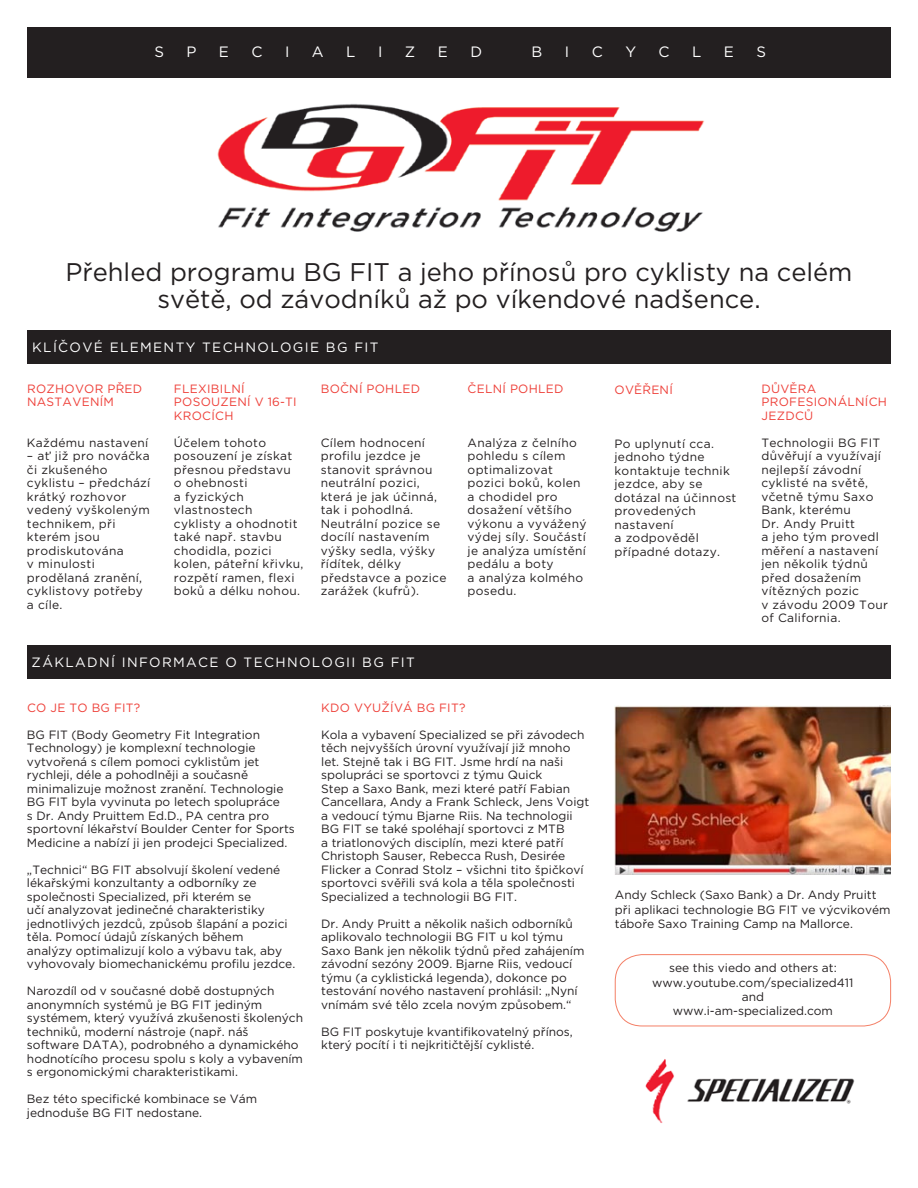
<style>
.page{position:relative;width:918px;height:1188px;background:#fff}
.page>*{position:absolute;margin:0;border:0;box-sizing:border-box;transform-origin:0 0}
.t1{font:25.5px/27px "Gotham CE";color:#231f20;text-align:center}
.t2{font:15px "Gotham CE";color:#fff}
.t3{font:13.5px "Gotham CE";letter-spacing:.1em;color:#fff}
.t4{font:12px/13.5px "Gotham CE";color:#231f20}
.t5{font:12px/13.5px "Gotham CE";letter-spacing:.025em;color:#231f20}
.t6{font:12px/13.5px "Gotham CE";letter-spacing:.025em;color:#ee3f38}
</style>
<div class="page">
<div style="left:27px;top:646px;width:864px;height:33px;background:#231f20"></div>
<div style="left:27px;top:27px;width:864px;height:50px;background:#231f20"></div>
<div style="left:27px;top:330px;width:864px;height:34px;background:#231f20"></div>
<img style="left:217px;top:104px;width:488px;height:128px">
<img style="left:615px;top:706px;width:276px;height:168px">
<div style="left:615px;top:954px;width:276px;height:72px;border:1px solid #f47f66;border-radius:27px"></div>
<img style="left:645px;top:1059px;width:210px;height:64px">
<p class="t2" style="left:154px;top:43px;width:11px">S</p>
<p class="t2" style="left:186px;top:43px;width:12px">P</p>
<p class="t2" style="left:219px;top:43px;width:12px">E</p>
<p class="t2" style="left:252px;top:43px;width:13px">C</p>
<p class="t2" style="left:285px;top:43px;width:6px">I</p>
<p class="t2" style="left:312px;top:43px;width:13px">A</p>
<p class="t2" style="left:346px;top:43px;width:11px">L</p>
<p class="t2" style="left:378px;top:43px;width:6px">I</p>
<p class="t2" style="left:405px;top:43px;width:12px">Z</p>
<p class="t2" style="left:438px;top:43px;width:12px">E</p>
<p class="t2" style="left:470px;top:43px;width:13px">D</p>
<p class="t2" style="left:532px;top:43px;width:12px">B</p>
<p class="t2" style="left:565px;top:43px;width:6px">I</p>
<p class="t2" style="left:592px;top:43px;width:13px">C</p>
<p class="t2" style="left:625px;top:43px;width:12px">Y</p>
<p class="t2" style="left:659px;top:43px;width:13px">C</p>
<p class="t2" style="left:692px;top:43px;width:11px">L</p>
<p class="t2" style="left:724px;top:43px;width:12px">E</p>
<p class="t2" style="left:757px;top:43px;width:11px">S</p>
<h1 class="t1" style="left:65px;top:258px;width:789px">Přehled programu BG FIT a jeho přínosů pro cyklisty na celém světě, od závodníků až po víkendové nadšence.</h1>
<p class="t3" style="left:32px;top:339px;width:348px">KLÍČOVÉ ELEMENTY TECHNOLOGIE BG FIT</p>
<p class="t6" style="left:27px;top:381px;width:117px">ROZHOVOR PŘED<br>NASTAVENÍM</p>
<p class="t5" style="left:27px;top:435px;width:123px">Každému nastavení</p>
<p class="t5" style="left:27px;top:449px;width:125px">– ať již pro nováčka či zkušeného cyklistu – předchází krátký rozhovor vedený vyškoleným technikem, při kterém jsou prodiskutována<br>v minulosti prodělaná zranění, cyklistovy potřeby a cíle.</p>
<p class="t6" style="left:174px;top:381px;width:124px">FLEXIBILNÍ<br>POSOUZENÍ V 16-TI<br>KROCÍCH</p>
<p class="t5" style="left:174px;top:435px;width:131px">Účelem tohoto posouzení je získat přesnou představu<br>o ohebnosti<br>a fyzických vlastnostech<br>cyklisty a ohodnotit také např. stavbu chodidla, pozici kolen, páteřní křivku, rozpětí ramen, flexi boků a délku nohou.</p>
<p class="t6" style="left:321px;top:381px;width:101px">BOČNÍ POHLED</p>
<p class="t5" style="left:321px;top:435px;width:127px">Cílem hodnocení profilu jezdce je stanovit správnou neutrální pozici, která je jak účinná, tak i pohodlná.<br>Neutrální pozice se docílí nastavením výšky sedla, výšky řídítek, délky představce a pozice zarážek (kufrů).</p>
<p class="t3" style="left:32px;top:655px;width:385px">ZÁKLADNÍ INFORMACE O TECHNOLOGII BG FIT</p>
<p class="t6" style="left:468px;top:381px;width:97px">ČELNÍ POHLED</p>
<p class="t5" style="left:468px;top:435px;width:120px">Analýza z čelního pohledu s cílem optimalizovat pozici boků, kolen a chodidel pro dosažení většího výkonu a vyvážený výdej síly. Součástí je analýza umístění pedálu a boty<br>a analýza kolmého posedu.</p>
<p class="t6" style="left:27px;top:700px;width:115px">CO JE TO BG FIT?</p>
<p class="t4" style="left:27px;top:727px;width:269px">BG FIT (Body Geometry Fit Integration Technology) je komplexní technologie vytvořená s cílem pomoci cyklistům jet rychleji, déle a pohodlněji a současně minimalizuje možnost zranění. Technologie BG FIT byla vyvinuta po letech spolupráce<br>s Dr. Andy Pruittem Ed.D., PA centra pro sportovní lékařství Boulder Center for Sports Medicine a nabízí ji jen prodejci Specialized.</p>
<p class="t4" style="left:27px;top:862px;width:270px">„Technici“ BG FIT absolvují školení vedené lékařskými konzultanty a odborníky ze společnosti Specialized, při kterém se<br>učí analyzovat jedinečné charakteristiky jednotlivých jezdců, způsob šlapání a pozici těla. Pomocí údajů získaných během<br>analýzy optimalizují kolo a výbavu tak, aby vyhovovaly biomechanickému profilu jezdce.</p>
<p class="t4" style="left:27px;top:984px;width:278px">Narozdíl od v současné době dostupných anonymních systémů je BG FIT jediným systémem, který využívá zkušenosti školených techniků, moderní nástroje (např. náš software DATA), podrobného a dynamického hodnotícího procesu spolu s koly a vybavením s ergonomickými charakteristikami.</p>
<p class="t4" style="left:27px;top:1092px;width:232px">Bez této specifické kombinace se Vám jednoduše BG FIT nedostane.</p>
<p class="t6" style="left:321px;top:700px;width:146px">KDO VYUŽÍVÁ BG FIT?</p>
<p class="t4" style="left:321px;top:727px;width:270px">Kola a vybavení Specialized se při závodech těch nejvyšších úrovní využívají již mnoho let. Stejně tak i BG FIT. Jsme hrdí na naši spolupráci se sportovci z týmu Quick<br>Step a Saxo Bank, mezi které patří Fabian Cancellara, Andy a Frank Schleck, Jens Voigt a vedoucí týmu Bjarne Riis. Na technologii BG FIT se také spoléhají sportovci z MTB<br>a triatlonových disciplín, mezi které patří Christoph Sauser, Rebecca Rush, Desirée Flicker a Conrad Stolz – všichni tito špičkoví sportovci svěřili svá kola a těla společnosti Specialized a technologii BG FIT.</p>
<p class="t4" style="left:321px;top:916px;width:265px">Dr. Andy Pruitt a několik našich odborníků aplikovalo technologii BG FIT u kol týmu Saxo Bank jen několik týdnů před zahájením závodní sezóny 2009. Bjarne Riis, vedoucí týmu (a cyklistická legenda), dokonce po testování nového nastavení prohlásil: „Nyní vnímám své tělo zcela novým způsobem.“</p>
<p class="t4" style="left:321px;top:1024px;width:253px">BG FIT poskytuje kvantifikovatelný přínos, který pocítí i ti nejkritičtější cyklisté.</p>
<p class="t6" style="left:615px;top:382px;width:60px">OVĚŘENÍ</p>
<p class="t5" style="left:615px;top:436px;width:123px">Po uplynutí cca. jednoho týdne kontaktuje technik jezdce, aby se dotázal na účinnost provedených nastavení<br>a zodpověděl případné dotazy.</p>
<p class="t6" style="left:761px;top:381px;width:127px">DŮVĚRA<br>PROFESIONÁLNÍCH<br>JEZDCŮ</p>
<p class="t5" style="left:761px;top:435px;width:128px">Technologii BG FIT důvěřují a využívají nejlepší závodní cyklisté na světě, včetně týmu Saxo<br>Bank, kterému<br>Dr. Andy Pruitt<br>a jeho tým provedl měření a nastavení jen několik týdnů před dosažením vítězných pozic<br>v závodu 2009 Tour of California.</p>
<p class="t4" style="left:615px;top:887px;width:277px;line-height:14.4px">Andy Schleck (Saxo Bank) a Dr. Andy Pruitt při aplikaci technologie BG FIT ve výcvikovém táboře Saxo Training Camp na Mallorce.</p>
<p class="t4" style="left:652px;top:961px;width:203px;line-height:14.4px;text-align:center">see this viedo and others at: www.youtube.com/specialized411 and<br>www.i-am-specialized.com</p>
</div>
